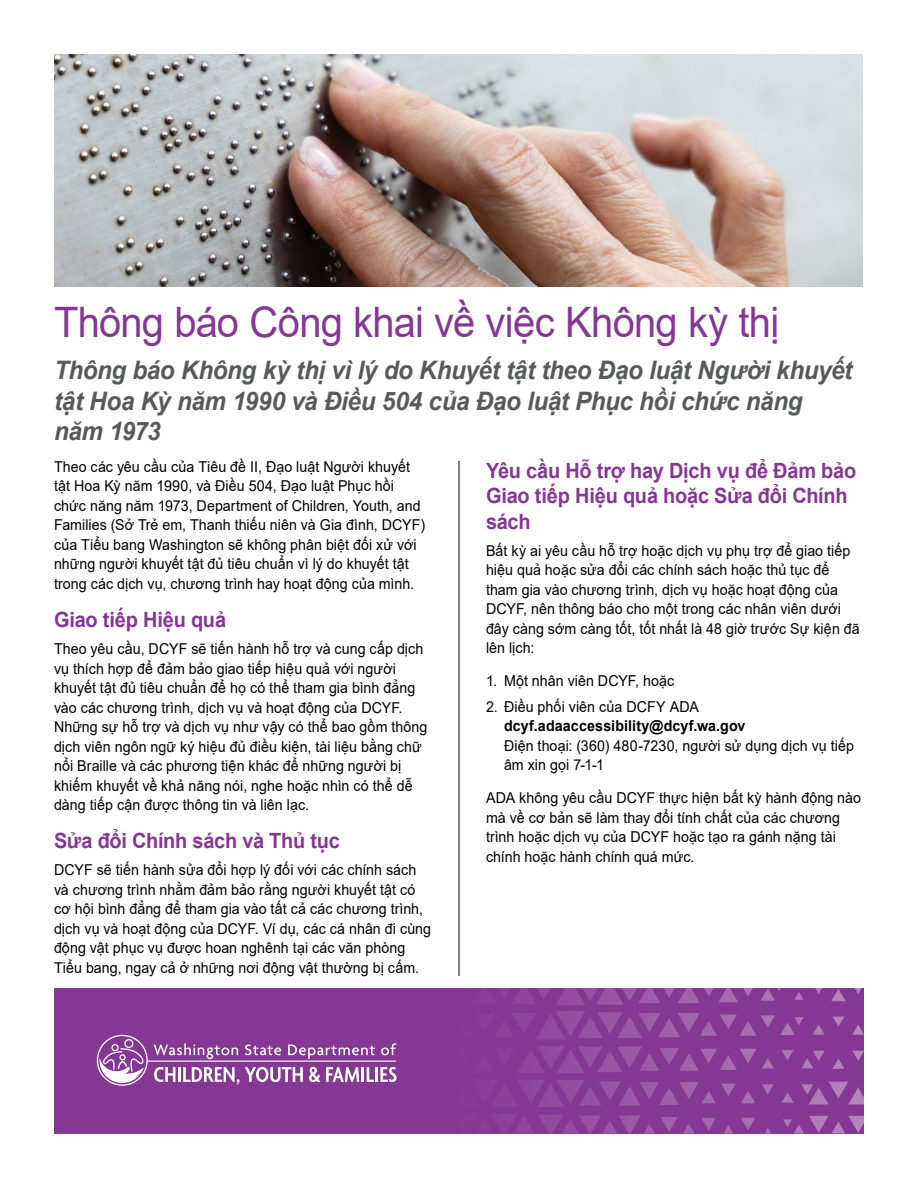
<style>
.page{position:relative;width:918px;height:1188px;background:#fff}
.page>*{position:absolute;margin:0;border:0;box-sizing:border-box;transform-origin:0 0}
.t1{font:42px "Arial";letter-spacing:-.02em;color:#853794;scale:.95 1}
.t2{font:italic 700 25.5px/30.6px "Arial";letter-spacing:-.015em;color:#58595b;scale:.95 1}
.t3{font:700 21px/25.5px "Arial";letter-spacing:-.01em;color:#853794;scale:.95 1}
.t4{font:15px/19.5px "Arial";letter-spacing:.005em;color:#000;scale:.95 1}
.t5{font:700 15px "Arial";letter-spacing:.01em;color:#000;scale:.95 1}
</style>
<div class="page">
<div style="left:54px;top:988px;width:810px;height:145px;background:#853794"></div>
<svg style="left:661px;top:1117px;width:33px;height:16px"></svg>
<svg style="left:782px;top:1092px;width:12px;height:11px"></svg>
<svg style="left:782px;top:1050px;width:12px;height:10px"></svg>
<svg style="left:762px;top:1084px;width:12px;height:11px"></svg>
<svg style="left:765px;top:1128px;width:6px;height:5px"></svg>
<svg style="left:741px;top:1118px;width:14px;height:12px"></svg>
<svg style="left:724px;top:1125px;width:9px;height:8px"></svg>
<svg style="left:701px;top:1118px;width:15px;height:12px"></svg>
<svg style="left:507px;top:1046px;width:267px;height:27px"></svg>
<svg style="left:507px;top:988px;width:246px;height:17px"></svg>
<svg style="left:507px;top:1114px;width:148px;height:19px"></svg>
<svg style="left:507px;top:1080px;width:248px;height:27px"></svg>
<svg style="left:783px;top:1116px;width:81px;height:17px"></svg>
<svg style="left:801px;top:1082px;width:63px;height:22px"></svg>
<svg style="left:802px;top:1051px;width:22px;height:17px"></svg>
<svg style="left:852px;top:1024px;width:12px;height:11px"></svg>
<svg style="left:832px;top:1059px;width:12px;height:10px"></svg>
<svg style="left:832px;top:1016px;width:12px;height:11px"></svg>
<svg style="left:852px;top:1051px;width:12px;height:10px"></svg>
<svg style="left:813px;top:1024px;width:12px;height:11px"></svg>
<svg style="left:794px;top:992px;width:10px;height:8px"></svg>
<svg style="left:761px;top:988px;width:20px;height:13px"></svg>
<svg style="left:507px;top:1011px;width:297px;height:29px"></svg>
<svg style="left:815px;top:988px;width:7px;height:6px"></svg>
<svg style="left:831px;top:989px;width:15px;height:12px"></svg>
<svg style="left:855px;top:988px;width:7px;height:6px"></svg>
<svg style="left:154px;top:1067px;width:21px;height:15px"></svg>
<hr style="left:178px;top:1067px;width:3px;height:15px;background:#fff">
<svg style="left:183px;top:1067px;width:120px;height:18px"></svg>
<svg style="left:309px;top:1067px;width:50px;height:15px"></svg>
<hr style="left:361px;top:1067px;width:3px;height:15px;background:#fff">
<svg style="left:367px;top:1067px;width:7px;height:15px"></svg>
<hr style="left:375px;top:1067px;width:3px;height:15px;background:#fff">
<svg style="left:380px;top:1067px;width:17px;height:15px"></svg>
<hr style="left:147px;top:1061px;width:249px;height:1px;background:#fff">
<svg style="left:154px;top:1043px;width:84px;height:16px"></svg>
<svg style="left:245px;top:1044px;width:36px;height:11px"></svg>
<svg style="left:288px;top:1045px;width:87px;height:14px"></svg>
<svg style="left:381px;top:1043px;width:15px;height:12px"></svg>
<div style="left:97px;top:1035px;width:51px;height:51px;border:1px solid #fff;border-radius:50%"></div>
<div style="left:124px;top:1039px;width:9px;height:9px;border:1px solid #fff;border-radius:50%"></div>
<div style="left:111px;top:1044px;width:8px;height:7px;border:1px solid #fff;border-radius:50%"></div>
<svg style="left:100px;top:1047px;width:46px;height:36px"></svg>
<img style="left:54px;top:54px;width:808px;height:232px">
<hr style="left:459px;top:461px;width:1px;height:515px;background:#000">
<h1 class="t1" style="left:54px;top:293px;width:765px">Thông báo Công khai về việc Không kỳ thị</h1>
<h2 class="t2" style="left:54px;top:356px;width:842px">Thông báo Không kỳ thị vì lý do Khuyết tật theo Đạo luật Người khuyết tật Hoa Kỳ năm 1990 và Điều 504 của Đạo luật Phục hồi chức năng năm 1973</h2>
<p class="t4" style="left:54px;top:457px;width:392px">Theo các yêu cầu của Tiêu đề II, Đạo luật Người khuyết tật Hoa Kỳ năm 1990, và Điều 504, Đạo luật Phục hồi chức năng năm 1973, Department of Children, Youth, and Families (Sở Trẻ em, Thanh thiếu niên và Gia đình, DCYF) của Tiểu bang Washington sẽ không phân biệt đối xử với những người khuyết tật đủ tiêu chuẩn vì lý do khuyết tật trong các dịch vụ, chương trình hay hoạt động của mì nh.</p>
<h3 class="t3" style="left:54px;top:607px;width:183px">Giao tiếp Hiệu quả</h3>
<p class="t4" style="left:54px;top:639px;width:395px">Theo yêu cầu, DCYF sẽ tiến hành hỗ trợ và cung cấp dịch vụ thích hợp để đảm bảo giao tiếp hiệu quả với người khuyết tật đủ tiêu chuẩn để họ có thể tham gia bình đẳng vào các chương trình, dịch vụ và hoạt động của DCYF.<br>Những sự hỗ trợ và dịch vụ như vậy có thể bao gồm thông dịch viên ngôn ngữ ký hiệu đủ điều kiện, tài liệu bằng chữ nổi Braille và các phương tiện khác để những người bị khiếm khuyết về khả năng nói, nghe hoặc nhìn có thể dễ dàng tiếp cận được thông tin và liên lạc.</p>
<h3 class="t3" style="left:54px;top:829px;width:303px">Sửa đổi Chính sách và Thủ tục</h3>
<p class="t4" style="left:54px;top:860px;width:399px">DCYF sẽ tiến hành sửa đổi hợp lý đối với các chính sách và chương trình nhằm đảm bảo rằng người khuyết tật có cơ hội bình đẳng để tham gia vào tất cả các chương trình, dịch vụ và hoạt động của DCYF. Ví dụ, các cá nhân đi cùng động vật phục vụ được hoan nghênh tại các văn phòng Tiểu bang, ngay cả ở những nơi động vật thường bị cấm.</p>
<h3 class="t3" style="left:486px;top:458px;width:391px">Yêu cầu Hỗ trợ hay Dịch vụ để Đảm bảo<br>Giao tiếp Hiệu quả hoặc Sửa đổi Chính sách</h3>
<p class="t4" style="left:486px;top:541px;width:395px">Bất kỳ ai yêu cầu hỗ trợ hoặc dịch vụ phụ trợ để giao tiếp hiệu quả hoặc sửa đổi các chính sách hoặc thủ tục để tham gia vào chương trình, dịch vụ hoặc hoạt động của DCYF, nên thông báo cho một trong các nhân viên dưới đây càng sớm càng tốt, tốt nhất là 48 giờ trước Sự kiện đã lên lịch:</p>
<p class="t4" style="left:486px;top:671px;width:200px">1. Một nhân viên DCYF, hoặc</p>
<p class="t4" style="left:486px;top:697px;width:226px">2. Điều phối viên của DCFY ADA</p>
<p class="t5" style="left:504px;top:716px;width:256px">dcyf.adaaccessibility@dcyf.wa.gov</p>
<p class="t4" style="left:504px;top:736px;width:370px">Điện thoại: (360) 480-7230, người sử dụng dịch vụ tiếp âm xin gọi 7-1-1</p>
<p class="t4" style="left:486px;top:788px;width:396px">ADA không yêu cầu DCYF thực hiện bất kỳ hành động nào mà về cơ bản sẽ làm thay đổi tính chất của các chương trình hoặc dịch vụ của DCYF hoặc tạo ra gánh nặng tài chính hoặc hành chính quá mức.</p>
</div>
